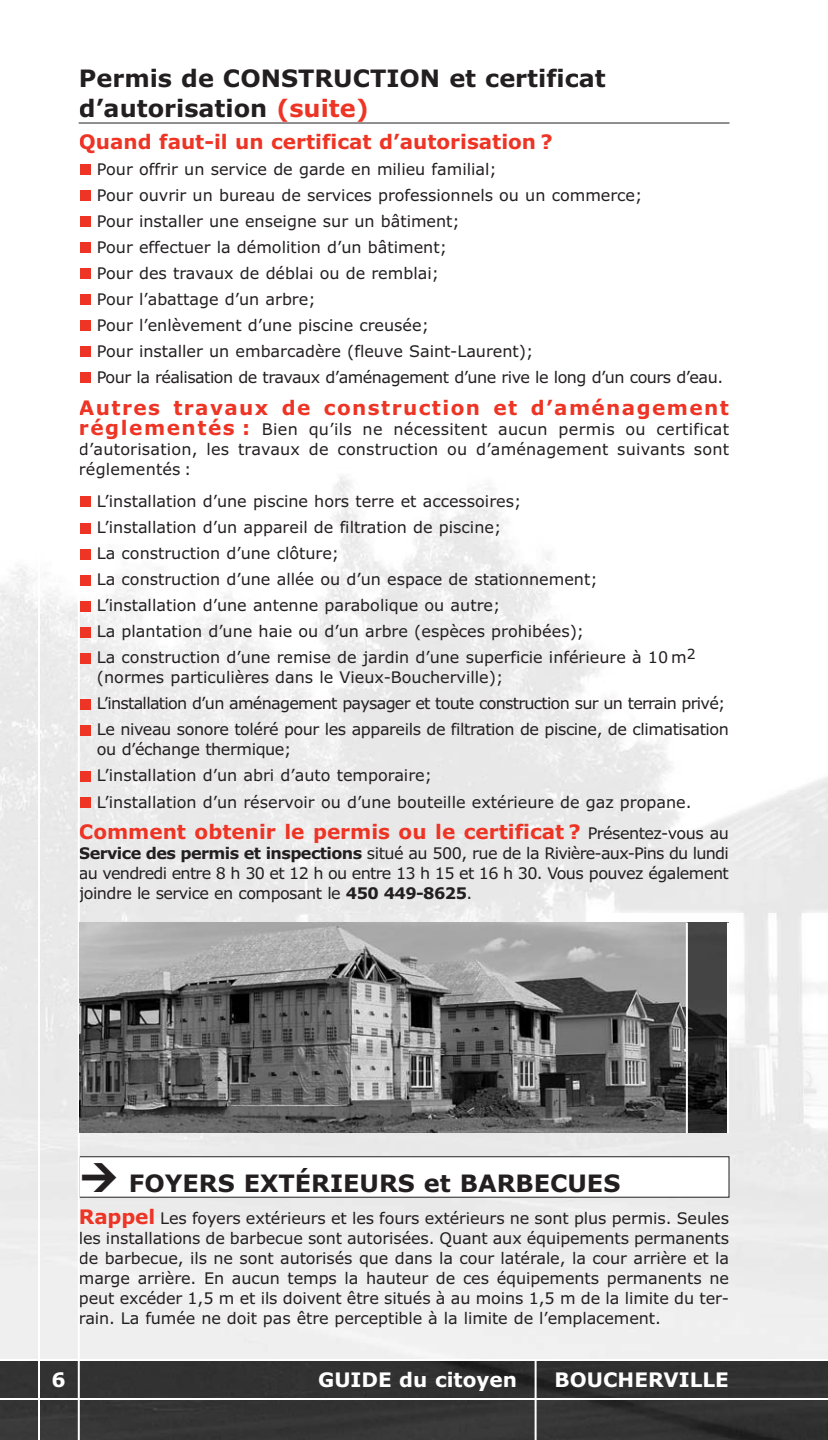
<style>
.page{position:relative;width:828px;height:1440px;background:#fff}
.page>*{position:absolute;margin:0;border:0;box-sizing:border-box;transform-origin:0 0}
.t1{font:700 24px/30px "Verdana";color:#231f20}
.t2{font:700 20px "Verdana";color:#ee3424}
.t3{font:700 20px "Verdana";letter-spacing:.07em;color:#ee3424}
.t4{font:700 20px "Verdana";color:#fff}
.t5{font:16px/26px "Verdana";color:#231f20}
.t6{font:16px/26px "Verdana";letter-spacing:-.025em;color:#231f20}
.s1{color:#ee3424}
.s2{font-weight:700;font-size:20px;color:#ee3424}
.s3{font-weight:400;font-size:16px;color:#231f20}
.s4{font-weight:700}
</style>
<div class="page">
<img style="left:0;top:329px;width:828px;height:1030px">
<div style="left:79px;top:1157px;width:650px;height:40px;background:#fff"></div>
<div style="left:79px;top:1156px;width:651px;height:42px;border:1px solid #231f20"></div>
<div style="left:0;top:1361px;width:828px;height:79px;background:#323232"></div>
<div style="left:81px;top:797px;width:10px;height:11px;background:#ee3424"></div>
<div style="left:81px;top:771px;width:10px;height:10px;background:#ee3424"></div>
<div style="left:81px;top:725px;width:10px;height:10px;background:#ee3424"></div>
<div style="left:81px;top:699px;width:10px;height:10px;background:#ee3424"></div>
<div style="left:81px;top:653px;width:10px;height:10px;background:#ee3424"></div>
<div style="left:81px;top:627px;width:10px;height:10px;background:#ee3424"></div>
<div style="left:81px;top:601px;width:10px;height:10px;background:#ee3424"></div>
<div style="left:81px;top:575px;width:10px;height:10px;background:#ee3424"></div>
<div style="left:81px;top:549px;width:10px;height:10px;background:#ee3424"></div>
<div style="left:81px;top:523px;width:10px;height:10px;background:#ee3424"></div>
<div style="left:81px;top:497px;width:10px;height:10px;background:#ee3424"></div>
<div style="left:81px;top:373px;width:10px;height:10px;background:#ee3424"></div>
<div style="left:81px;top:347px;width:10px;height:10px;background:#ee3424"></div>
<div style="left:81px;top:321px;width:10px;height:10px;background:#ee3424"></div>
<div style="left:81px;top:295px;width:10px;height:10px;background:#ee3424"></div>
<div style="left:81px;top:269px;width:10px;height:10px;background:#ee3424"></div>
<div style="left:81px;top:243px;width:10px;height:10px;background:#ee3424"></div>
<div style="left:81px;top:217px;width:10px;height:10px;background:#ee3424"></div>
<div style="left:81px;top:191px;width:10px;height:10px;background:#ee3424"></div>
<div style="left:81px;top:164px;width:10px;height:11px;background:#ee3424"></div>
<hr style="left:0;top:1398px;width:828px;height:2px;background:#fff">
<hr style="left:78px;top:0;width:2px;height:1440px;background:#fff">
<hr style="left:535px;top:1359px;width:2px;height:81px;background:#fff">
<hr style="left:38px;top:17px;width:2px;height:1423px;background:#fff">
<hr style="left:79px;top:123px;width:650px;height:1px;background:#231f20">
<img style="left:80px;top:923px;width:606px;height:210px">
<img style="left:688px;top:923px;width:39px;height:210px">
<hr style="left:686px;top:923px;width:2px;height:210px;background:#fff">
<hr style="left:727px;top:923px;width:2px;height:210px;background:#fff">
<h1 class="t1" style="left:79px;top:65px;width:528px">Permis de CONSTRUCTION et certificat d’autorisation <span class="s1">(suite)</span></h1>
<p class="t2" style="left:79px;top:133px;width:475px">Quand faut-il un certificat d’autorisation ?</p>
<p class="t5" style="left:97px;top:157px;width:628px">Pour offrir un service de garde en milieu familial;<br>Pour ouvrir un bureau de services professionnels ou un commerce;<br>Pour installer une enseigne sur un bâtiment;<br>Pour effectuer la démolition d’un bâtiment;<br>Pour des travaux de déblai ou de remblai;<br>Pour l’abattage d’un arbre;<br>Pour l’enlèvement d’une piscine creusée;<br>Pour installer un embarcadère (fleuve Saint-Laurent);<br>Pour la réalisation de travaux d’aménagement d’une rive le long d’un cours d’eau.</p>
<p class="t3" style="left:79px;top:400px;width:652px">Autres travaux de construction et d’aménagement</p>
<p class="t5" style="left:79px;top:421px;width:652px;line-height:20px;text-align:justify"><span class="s2">réglementés :</span> Bien qu’ils ne nécessitent aucun permis ou certificat d’autorisation, les travaux de construction ou d’aménagement suivants sont réglementés :</p>
<p class="t5" style="left:97px;top:490px;width:600px">L’installation d’une piscine hors terre et accessoires;<br>L’installation d’un appareil de filtration de piscine;<br>La construction d’une clôture;<br>La construction d’une allée ou d’un espace de stationnement; L’installation d’une antenne parabolique ou autre;<br>La plantation d’une haie ou d’un arbre (espèces prohibées);<br>La construction d’une remise de jardin d’une superficie inférieure à 10 m<sup>2</sup></p>
<p class="t6" style="left:97px;top:666px;width:634px">(normes particulières dans le Vieux-Boucherville);<br>L’installation d’un aménagement paysager et toute construction sur un terrain privé;<br>Le niveau sonore toléré pour les appareils de filtration de piscine, de climatisation</p>
<p class="t5" style="left:97px;top:738px;width:596px">ou d’échange thermique;<br>L’installation d’un abri d’auto temporaire;<br>L’installation d’un réservoir ou d’une bouteille extérieure de gaz propane.</p>
<p class="t2" style="left:79px;top:824px;width:652px">Comment obtenir le permis ou le certificat ? <span class="s3">Présentez-vous au</span></p>
<p class="t5" style="left:79px;top:845px;width:652px;line-height:20px;text-align:justify"><span class="s4">Service des permis et inspections</span> situé au 500, rue de la Rivière-aux-Pins du lundi au vendredi entre 8 h 30 et 12 h ou entre 13 h 15 et 16 h 30. Vous pouvez également joindre le service en composant le <span class="s4">450 449-8625</span>.</p>
<h1 class="t1" style="left:129px;top:1170px;width:493px">FOYERS EXTÉRIEURS et BARBECUES</h1>
<p class="t5" style="left:79px;top:1209px;width:652px;line-height:20px;text-align:justify"><span class="s2">Rappel</span> Les foyers extérieurs et les fours extérieurs ne sont plus permis. Seules les installations de barbecue sont autorisées. Quant aux équipements permanents de barbecue, ils ne sont autorisés que dans la cour latérale, la cour arrière et la marge arrière. En aucun temps la hauteur de ces équipements permanents ne peut excéder 1,5 m et ils doivent être situés à au moins 1,5 m de la limite du ter&shy;rain. La fumée ne doit pas être perceptible à la limite de l’emplacement.</p>
<p class="t4" style="left:52px;top:1372px;width:16px">6</p>
<p class="t4" style="left:318px;top:1372px;width:200px">GUIDE du citoyen</p>
<p class="t4" style="left:555px;top:1372px;width:176px">BOUCHERVILLE</p>
</div>
